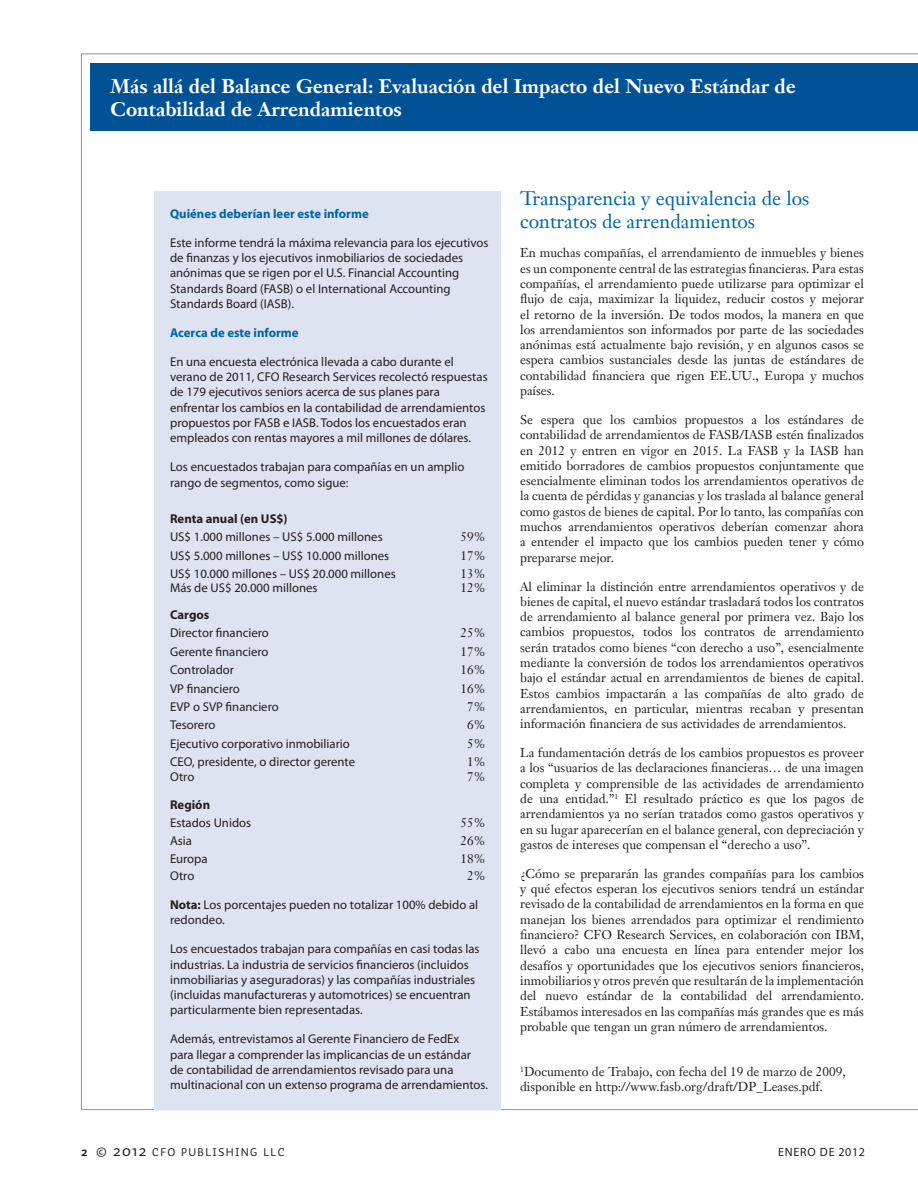
<style>
.page{position:relative;width:918px;height:1188px;background:#fff}
.page>*{position:absolute;margin:0;border:0;box-sizing:border-box;transform-origin:0 0}
.t1{font:700 19.5px/23.4px "Janson Text LT";color:#fff}
.t2{font:19.5px/23.4px "Janson Text LT";color:#0065a4}
.t3{font:12.75px/15.3px "Janson Text LT";color:#231f20;text-align:justify}
.t4{font:12.75px/15.3px "Myriad Pro";color:#231f20}
.t5{font:700 12.75px "Myriad Pro";color:#0065a4}
.t6{font:700 12.75px "Myriad Pro";color:#231f20}
.t7{font:12px "Myriad Pro";color:#231f20}
.t8{font:11.55px "Auto 1";letter-spacing:.115em;color:#231f20}
.s1{font-weight:700}
.s2{font-weight:700;font-size:13.5px}
.s3{font-size:16.5px}
.s4{font-family:"Myriad Pro";font-size:12px}
.s5{font-family:"Auto 1";font-size:16.5px}
</style>
<div class="page">
<div style="left:90px;top:63px;width:828px;height:68px;background:#005294"></div>
<div style="left:154px;top:191px;width:347px;height:918px;background:#dde3f0"></div>
<h1 class="t1" style="left:111px;top:74px;width:687px">Más allá del Balance General: Evaluación del Impacto del Nuevo Estándar de<br>Contabilidad de Arrendamientos</h1>
<p class="t5" style="left:170px;top:205px;width:200px">Quiénes deberían leer este informe</p>
<p class="t4" style="left:170px;top:235px;width:320px">Este informe tendrá la máxima relevancia para los ejecutivos de finanzas y los ejecutivos inmobiliarios de sociedades anónimas que se rigen por el U.S. Financial Accounting Standards Board (FASB) o el International Accounting Standards Board (IASB).</p>
<p class="t5" style="left:170px;top:324px;width:130px">Acerca de este informe</p>
<p class="t4" style="left:170px;top:354px;width:319px">En una encuesta electrónica llevada a cabo durante el verano de 2011, CFO Research Services recolectó respuestas de 179 ejecutivos seniors acerca de sus planes para enfrentar los cambios en la contabilidad de arrendamientos propuestos por FASB e IASB. Todos los encuestados eran empleados con rentas mayores a mil millones de dólares.</p>
<p class="t4" style="left:170px;top:459px;width:296px">Los encuestados trabajan para compañías en un amplio rango de segmentos, como sigue:</p>
<p class="t6" style="left:170px;top:510px;width:119px">Renta anual (en US$)</p>
<p class="t4" style="left:170px;top:529px;width:214px">US$ 1.000 millones – US$ 5.000 millones</p>
<p class="t3" style="left:460px;top:529px;width:27px">59%</p>
<p class="t4" style="left:170px;top:547px;width:221px">US$ 5.000 millones – US$ 10.000 millones</p>
<p class="t3" style="left:460px;top:547px;width:27px">17%</p>
<p class="t4" style="left:170px;top:566px;width:227px">US$ 10.000 millones – US$ 20.000 millones</p>
<p class="t3" style="left:460px;top:566px;width:27px">13%</p>
<p class="t4" style="left:170px;top:580px;width:149px">Más de US$ 20.000 millones</p>
<p class="t3" style="left:460px;top:580px;width:27px">12%</p>
<p class="t6" style="left:170px;top:606px;width:41px">Cargos</p>
<p class="t4" style="left:170px;top:625px;width:100px">Director financiero</p>
<p class="t3" style="left:460px;top:625px;width:27px">25%</p>
<p class="t4" style="left:170px;top:644px;width:100px">Gerente financiero</p>
<p class="t3" style="left:460px;top:644px;width:27px">17%</p>
<p class="t4" style="left:170px;top:662px;width:66px">Controlador</p>
<p class="t3" style="left:460px;top:662px;width:27px">16%</p>
<p class="t4" style="left:170px;top:680px;width:71px">VP financiero</p>
<p class="t3" style="left:460px;top:680px;width:27px">16%</p>
<p class="t4" style="left:170px;top:699px;width:110px">EVP o SVP financiero</p>
<p class="t3" style="left:467px;top:699px;width:20px">7%</p>
<p class="t4" style="left:170px;top:717px;width:47px">Tesorero</p>
<p class="t3" style="left:467px;top:717px;width:20px">6%</p>
<p class="t4" style="left:170px;top:736px;width:181px">Ejecutivo corporativo inmobiliario</p>
<p class="t3" style="left:467px;top:735px;width:20px">5%</p>
<p class="t4" style="left:170px;top:754px;width:187px">CEO, presidente, o director gerente</p>
<p class="t3" style="left:467px;top:754px;width:20px">1%</p>
<p class="t4" style="left:170px;top:769px;width:26px">Otro</p>
<p class="t3" style="left:467px;top:769px;width:20px">7%</p>
<p class="t6" style="left:170px;top:796px;width:42px">Región</p>
<p class="t4" style="left:170px;top:815px;width:83px">Estados Unidos</p>
<p class="t3" style="left:460px;top:815px;width:27px">55%</p>
<p class="t4" style="left:170px;top:833px;width:23px">Asia</p>
<p class="t3" style="left:460px;top:833px;width:27px">26%</p>
<p class="t4" style="left:170px;top:851px;width:39px">Europa</p>
<p class="t3" style="left:460px;top:851px;width:27px">18%</p>
<p class="t4" style="left:170px;top:868px;width:26px">Otro</p>
<p class="t3" style="left:467px;top:868px;width:20px">2%</p>
<p class="t4" style="left:170px;top:897px;width:310px"><span class="s1">Nota:</span> Los porcentajes pueden no totalizar 100% debido al redondeo.</p>
<p class="t4" style="left:170px;top:941px;width:311px">Los encuestados trabajan para compañías en casi todas las industrias. La industria de servicios financieros (incluidos inmobiliarias y aseguradoras) y las compañías industriales (incluidas manufactureras y automotrices) se encuentran particularmente bien representadas.</p>
<p class="t4" style="left:170px;top:1031px;width:320px">Además, entrevistamos al Gerente Financiero de FedEx<br>para llegar a comprender las implicancias de un estándar<br>de contabilidad de arrendamientos revisado para una multinacional con un extenso programa de arrendamientos.</p>
<h1 class="t2" style="left:520px;top:186px;width:291px">Transparencia y equivalencia de los contratos de arrendamientos</h1>
<p class="t3" style="left:520px;top:245px;width:345px">En muchas compañías, el arrendamiento de inmuebles y bienes es un componente central de las estrategias financieras. Para estas compañías, el arrendamiento puede utilizarse para optimizar el flujo de caja, maximizar la liquidez, reducir costos y mejorar el retorno de la inversión. De todos modos, la manera en que los arrendamientos son informados por parte de las sociedades anónimas está actualmente bajo revisión, y en algunos casos se espera cambios sustanciales desde las juntas de estándares de contabilidad financiera que rigen EE.UU., Europa y muchos países.</p>
<p class="t3" style="left:520px;top:412px;width:345px">Se espera que los cambios propuestos a los estándares de contabilidad de arrendamientos de FASB/IASB estén finalizados en 2012 y entren en vigor en 2015. La FASB y la IASB han emitido borradores de cambios propuestos conjuntamente que esencialmente eliminan todos los arrendamientos operativos de la cuenta de pérdidas y ganancias y los traslada al balance general como gastos de bienes de capital. Por lo tanto, las compañías con muchos arrendamientos operativos deberían comenzar ahora a entender el impacto que los cambios pueden tener y cómo prepararse mejor.</p>
<p class="t3" style="left:520px;top:578px;width:345px">Al eliminar la distinción entre arrendamientos operativos y de bienes de capital, el nuevo estándar trasladará todos los contratos de arrendamiento al balance general por primera vez. Bajo los cambios propuestos, todos los contratos de arrendamiento serán tratados como bienes “con derecho a uso”, esencialmente mediante la conversión de todos los arrendamientos operativos bajo el estándar actual en arrendamientos de bienes de capital.<br>Estos cambios impactarán a las compañías de alto grado de arrendamientos, en particular, mientras recaban y presentan información financiera de sus actividades de arrendamientos.</p>
<p class="t3" style="left:520px;top:745px;width:345px">La fundamentación detrás de los cambios propuestos es proveer a los “usuarios de las declaraciones financieras… de una imagen completa y comprensible de las actividades de arrendamiento de una entidad.”<sup>1</sup> El resultado práctico es que los pagos de arrendamientos ya no serían tratados como gastos operativos y en su lugar aparecerían en el balance general, con depreciación y gastos de intereses que compensan el “derecho a uso”.</p>
<p class="t3" style="left:520px;top:866px;width:345px">¿Cómo se prepararán las grandes compañías para los cambios y qué efectos esperan los ejecutivos seniors tendrá un estándar revisado de la contabilidad de arrendamientos en la forma en que manejan los bienes arrendados para optimizar el rendimiento financiero? CFO Research Services, en colaboración con IBM, llevó a cabo una encuesta en línea para entender mejor los desafíos y oportunidades que los ejecutivos seniors financieros, inmobiliarios y otros prevén que resultarán de la implementación del nuevo estándar de la contabilidad del arrendamiento.<br>Estábamos interesados en las compañías más grandes que es más probable que tengan un gran número de arrendamientos.</p>
<p class="t3" style="left:520px;top:1064px;width:327px"><sup>1</sup>Documento de Trabajo, con fecha del 19 de marzo de 2009, disponible en http://www.fasb.org/draft/DP_Leases.pdf.</p>
<p class="t8" style="left:81px;top:1145px;width:205px"><span class="s2">2</span> <span class="s3">© 2012</span> CFO PUBLISHING LLC</p>
<p class="t8" style="left:771px;top:1145px;width:96px">JANUARY <span class="s4">e 2012</span></p>
<p class="t7" style="left:778px;top:1145px;width:87px">Enero d <span class="s5">2012</span></p>
</div>
